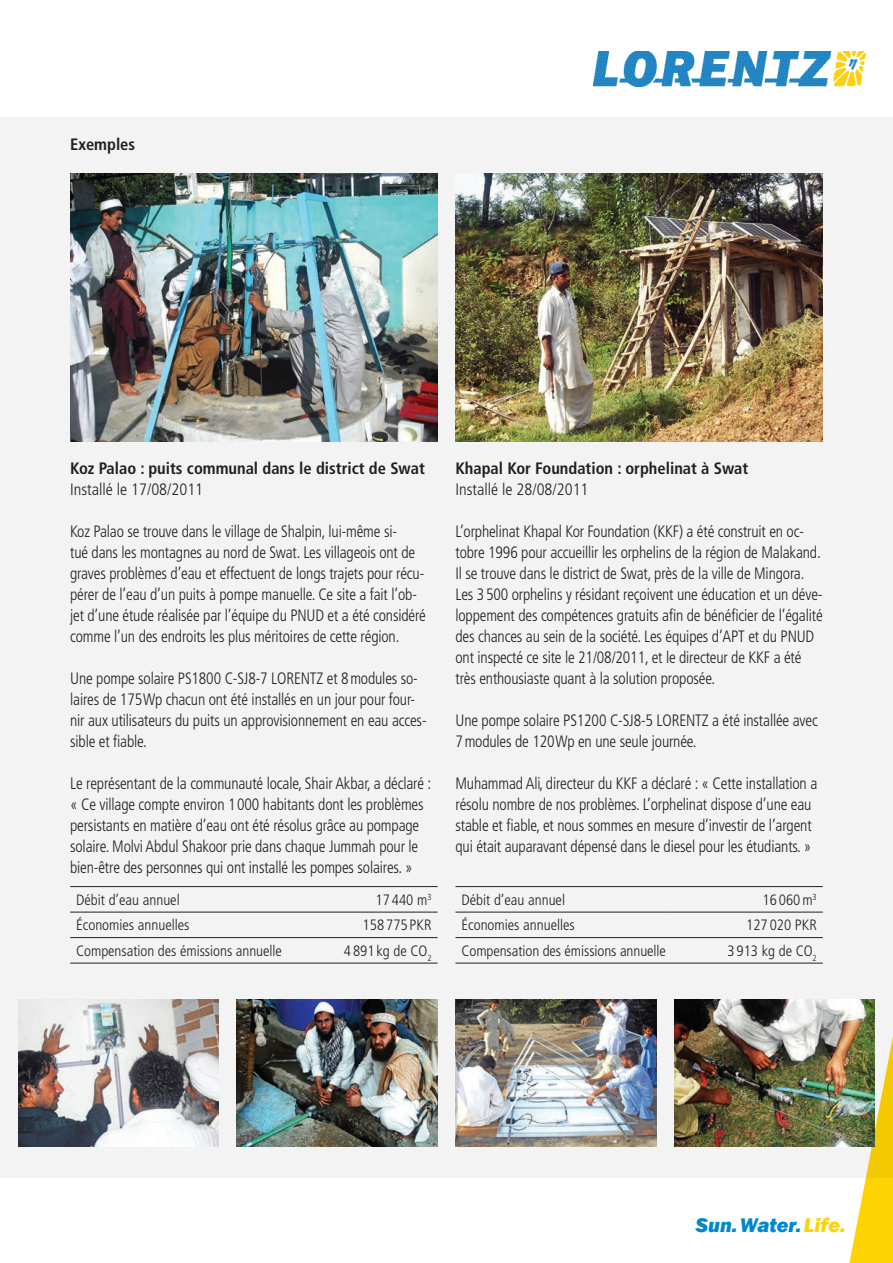
<style>
.page{position:relative;width:893px;height:1263px;background:#fff}
.page>*{position:absolute;margin:0;border:0;box-sizing:border-box;transform-origin:0 0}
.t1{font:italic 800 20.25px "Franklin Gothic";color:#0087cd}
.t2{font:300 condensed 16.5px/21px "Frutiger LT Pro";letter-spacing:-.01em;color:#231f20;scale:.95 1}
.t3{font:700 condensed 16.5px "Frutiger LT Pro";color:#231f20}
.t4{font:300 condensed 16.5px "Frutiger LT Pro";letter-spacing:-.01em;color:#231f20}
.t5{font:300 condensed 15px "Frutiger LT Pro";color:#231f20}
.s1{color:#fed304}
</style>
<div class="page">
<img style="left:593px;top:51px;width:272px;height:36px">
<svg style="left:849px;top:1178px;width:44px;height:85px"></svg>
<div style="left:0;top:117px;width:893px;height:1061px;background:#f3f3f3"></div>
<hr style="left:70px;top:886px;width:218px;height:1px;background:#231f20">
<hr style="left:288px;top:886px;width:150px;height:1px;background:#231f20">
<hr style="left:70px;top:912px;width:218px;height:1px;background:#231f20">
<hr style="left:288px;top:912px;width:150px;height:1px;background:#231f20">
<hr style="left:70px;top:937px;width:218px;height:1px;background:#231f20">
<hr style="left:288px;top:937px;width:150px;height:1px;background:#231f20">
<hr style="left:70px;top:963px;width:218px;height:1px;background:#231f20">
<hr style="left:288px;top:963px;width:150px;height:1px;background:#231f20">
<img style="left:70px;top:173px;width:367px;height:268px">
<img style="left:455px;top:173px;width:368px;height:268px">
<hr style="left:455px;top:886px;width:217px;height:1px;background:#231f20">
<hr style="left:672px;top:886px;width:151px;height:1px;background:#231f20">
<hr style="left:455px;top:912px;width:217px;height:1px;background:#231f20">
<hr style="left:672px;top:912px;width:151px;height:1px;background:#231f20">
<hr style="left:455px;top:937px;width:217px;height:1px;background:#231f20">
<hr style="left:672px;top:937px;width:151px;height:1px;background:#231f20">
<hr style="left:455px;top:963px;width:217px;height:1px;background:#231f20">
<hr style="left:672px;top:963px;width:151px;height:1px;background:#231f20">
<img style="left:455px;top:999px;width:201px;height:147px">
<img style="left:674px;top:999px;width:201px;height:147px">
<img style="left:18px;top:999px;width:201px;height:147px">
<img style="left:237px;top:999px;width:200px;height:147px">
<p class="t3" style="left:70px;top:135px;width:67px">Exemples</p>
<p class="t3" style="left:70px;top:458px;width:356px">Koz Palao : puits communal dans le district de Swat</p>
<p class="t4" style="left:70px;top:480px;width:135px">Installé le 17/08/2011</p>
<p class="t2" style="left:70px;top:521px;width:376px">Koz Palao se trouve dans le village de Shalpin, lui-même si-<br>tué dans les montagnes au nord de Swat. Les villageois ont de graves problèmes d’eau et effectuent de longs trajets pour récu&shy;pérer de l’eau d’un puits à pompe manuelle. Ce site a fait l’ob&shy;jet d’une étude réalisée par l’équipe du PNUD et a été considéré comme l’un des endroits les plus méritoires de cette région.</p>
<p class="t2" style="left:70px;top:668px;width:377px">Une pompe solaire PS1800 C-SJ8-7 LORENTZ et 8modules so&shy;laires de 175Wp chacun ont été installés en un jour pour four&shy;nir aux utilisateurs du puits un approvisionnement en eau acces&shy;sible et fiable.</p>
<p class="t2" style="left:70px;top:773px;width:382px">Le représentant de la communauté locale, Shair Akbar, a déclaré : « Ce village compte environ 1000 habitants dont les problèmes persistants en matière d’eau ont été résolus grâce au pompage solaire. Molvi Abdul Shakoor prie dans chaque Jummah pour le bien-être des personnes qui ont installé les pompes solaires. »</p>
<p class="t5" style="left:76px;top:891px;width:105px">Débit d’eau annuel</p>
<p class="t5" style="left:376px;top:891px;width:57px">17 440 m<sup>3</sup></p>
<p class="t5" style="left:76px;top:917px;width:115px">Économies annuelles</p>
<p class="t5" style="left:363px;top:917px;width:70px">158 775 PKR</p>
<p class="t5" style="left:76px;top:942px;width:207px">Compensation des émissions annuelle</p>
<p class="t5" style="left:344px;top:942px;width:89px">4 891 kg de CO<sub>2</sub></p>
<p class="t3" style="left:455px;top:458px;width:294px">Khapal Kor Foundation : orphelinat à Swat</p>
<p class="t4" style="left:455px;top:480px;width:135px">Installé le 28/08/2011</p>
<p class="t2" style="left:455px;top:521px;width:388px">L’orphelinat Khapal Kor Foundation (KKF) a été construit en oc&shy;tobre 1996 pour accueillir les orphelins de la région de Malakand.<br>Il se trouve dans le district de Swat, près de la ville de Mingora.<br>Les 3500 orphelins y résidant reçoivent une éducation et un déve&shy;loppement des compétences gratuits afin de bénéficier de l’égalité des chances au sein de la société. Les équipes d’APT et du PNUD ont inspecté ce site le 21/08/2011, et le directeur de KKF a été très enthousiaste quant à la solution proposée.</p>
<p class="t2" style="left:455px;top:710px;width:383px">Une pompe solaire PS1200 C-SJ8-5 LORENTZ a été installée avec<br>7modules de 120Wp en une seule journée.</p>
<p class="t2" style="left:455px;top:773px;width:382px">Muhammad Ali, directeur du KKF a déclaré : « Cette installation a résolu nombre de nos problèmes. L’orphelinat dispose d’une eau stable et fiable, et nous sommes en mesure d’investir de l’argent qui était auparavant dépensé dans le diesel pour les étudiants. »</p>
<p class="t5" style="left:461px;top:891px;width:105px">Débit d’eau annuel</p>
<p class="t5" style="left:763px;top:891px;width:56px">16 060m<sup>3</sup></p>
<p class="t5" style="left:461px;top:917px;width:115px">Économies annuelles</p>
<p class="t5" style="left:746px;top:917px;width:72px">127 020 PKR</p>
<p class="t5" style="left:461px;top:942px;width:206px">Compensation des émissions annuelle</p>
<p class="t5" style="left:727px;top:942px;width:91px">3 913 kg de CO<sub>2</sub></p>
<p class="t1" style="left:696px;top:1212px;width:152px">Sun. Water. <span class="s1">Life.</span></p>
</div>
